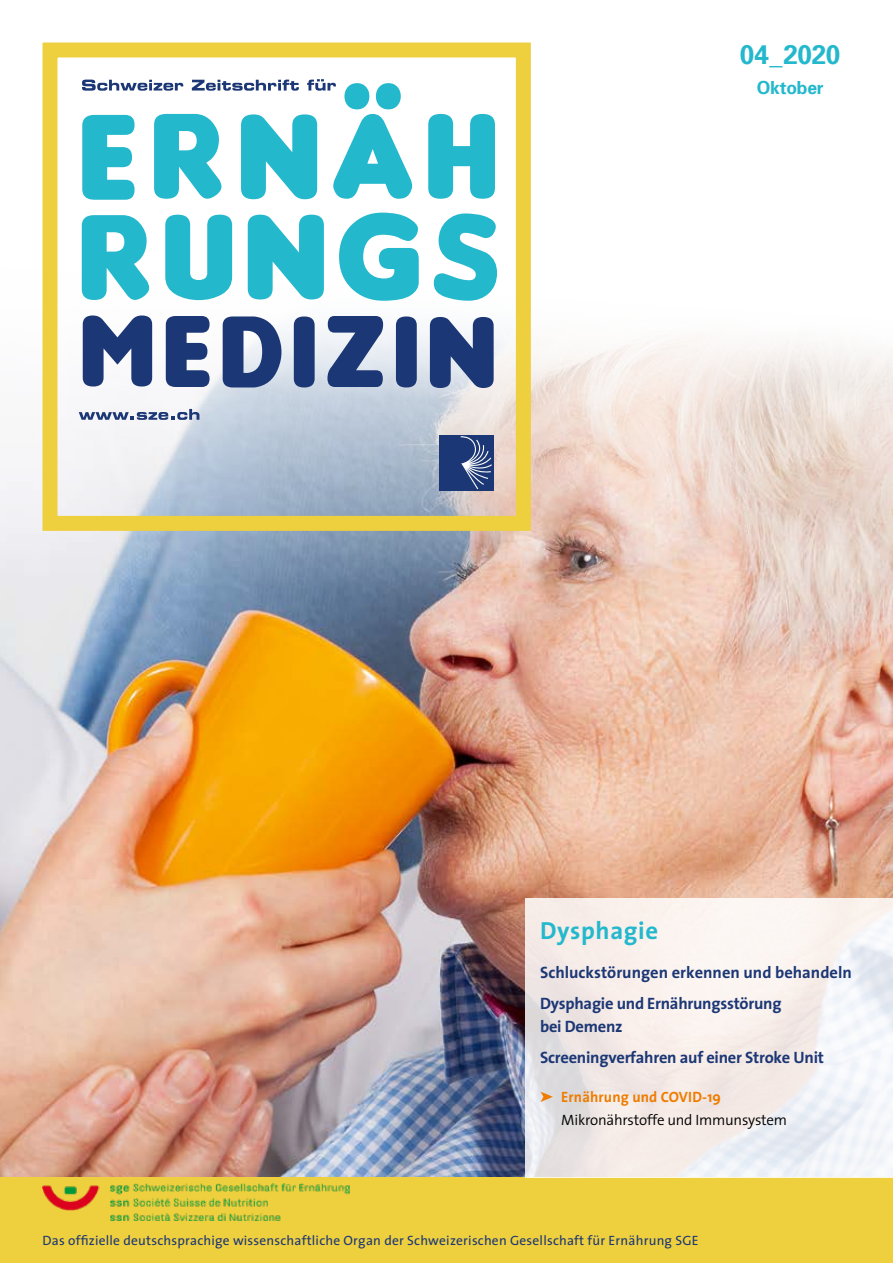
<style>
.page{position:relative;width:893px;height:1263px;background:#fff}
.page>*{position:absolute;margin:0;border:0;box-sizing:border-box;transform-origin:0 0}
.t1{font:700 27px "Univers";letter-spacing:-.015em;color:#24b8cd}
.t2{font:700 24.75px "The Sans";letter-spacing:.025em;color:#24b8cd}
.t3{font:700 18px "Univers";letter-spacing:-.01em;color:#24b8cd}
.t4{font:700 16.5px/31px "The Sans";letter-spacing:-.015em;color:#1c3775}
.t5{font:300 15px/22.5px "The Sans";letter-spacing:-.015em;color:#000}
.t6{font:13.5px "The Sans";letter-spacing:.015em;color:#1c3775}
.s1{color:#ef7c00}
.s2{font-weight:700;color:#ef7c00}
</style>
<div class="page">
<img style="left:0;top:42px;width:893px;height:1135px">
<div style="left:0;top:1177px;width:893px;height:86px;background:#eecf3e"></div>
<img style="left:43px;top:1184px;width:307px;height:36px">
<div style="left:43px;top:43px;width:488px;height:488px;border:15px solid #eecf3e"></div>
<svg style="left:428px;top:114px;width:67px;height:85px"></svg>
<svg style="left:82px;top:215px;width:67px;height:85px"></svg>
<svg style="left:165px;top:215px;width:67px;height:85px"></svg>
<svg style="left:248px;top:215px;width:76px;height:84px"></svg>
<svg style="left:339px;top:213px;width:80px;height:88px"></svg>
<svg style="left:434px;top:213px;width:63px;height:88px"></svg>
<svg style="left:83px;top:315px;width:69px;height:71px"></svg>
<svg style="left:166px;top:316px;width:44px;height:71px"></svg>
<svg style="left:223px;top:316px;width:58px;height:71px"></svg>
<div style="left:294px;top:316px;width:21px;height:71px;background:#1c3775;border-radius:10px"></div>
<svg style="left:327px;top:316px;width:56px;height:71px"></svg>
<div style="left:396px;top:316px;width:21px;height:71px;background:#1c3775;border-radius:10px"></div>
<svg style="left:430px;top:317px;width:64px;height:71px"></svg>
<svg style="left:82px;top:79px;width:330px;height:121px"></svg>
<svg style="left:79px;top:409px;width:120px;height:11px"></svg>
<div style="left:439px;top:435px;width:55px;height:56px;background:#1c3775"></div>
<svg style="left:461px;top:436px;width:31px;height:53px"></svg>
<svg style="left:525px;top:898px;width:368px;height:279px;fill:#f5eeec"></svg>
<h1 class="t1" style="left:740px;top:38px;width:102px">04_2020</h1>
<p class="t3" style="left:757px;top:77px;width:68px">Oktober</p>
<h2 class="t2" style="left:540px;top:909px;width:120px">Dysphagie</h2>
<p class="t4" style="left:540px;top:956px;width:313px">Schluckstörungen erkennen und behandeln<br>Dysphagie und Ernährungsstörung</p>
<p class="t4" style="left:540px;top:1010px;width:285px">bei Demenz<br>Screeningverfahren auf einer Stroke Unit</p>
<p class="t5" style="left:561px;top:1085px;width:227px;text-indent:-21px"><span class="s1">➤</span> <span class="s2">Ernährung und COVID-19<br></span>Mikronährstoffe und Immunsystem</p>
<p class="t6" style="left:43px;top:1229px;width:658px">Das offizielle deutschsprachige wissenschaftliche Organ der Schweizerischen Gesellschaft für Ernährung SGE</p>
</div>
